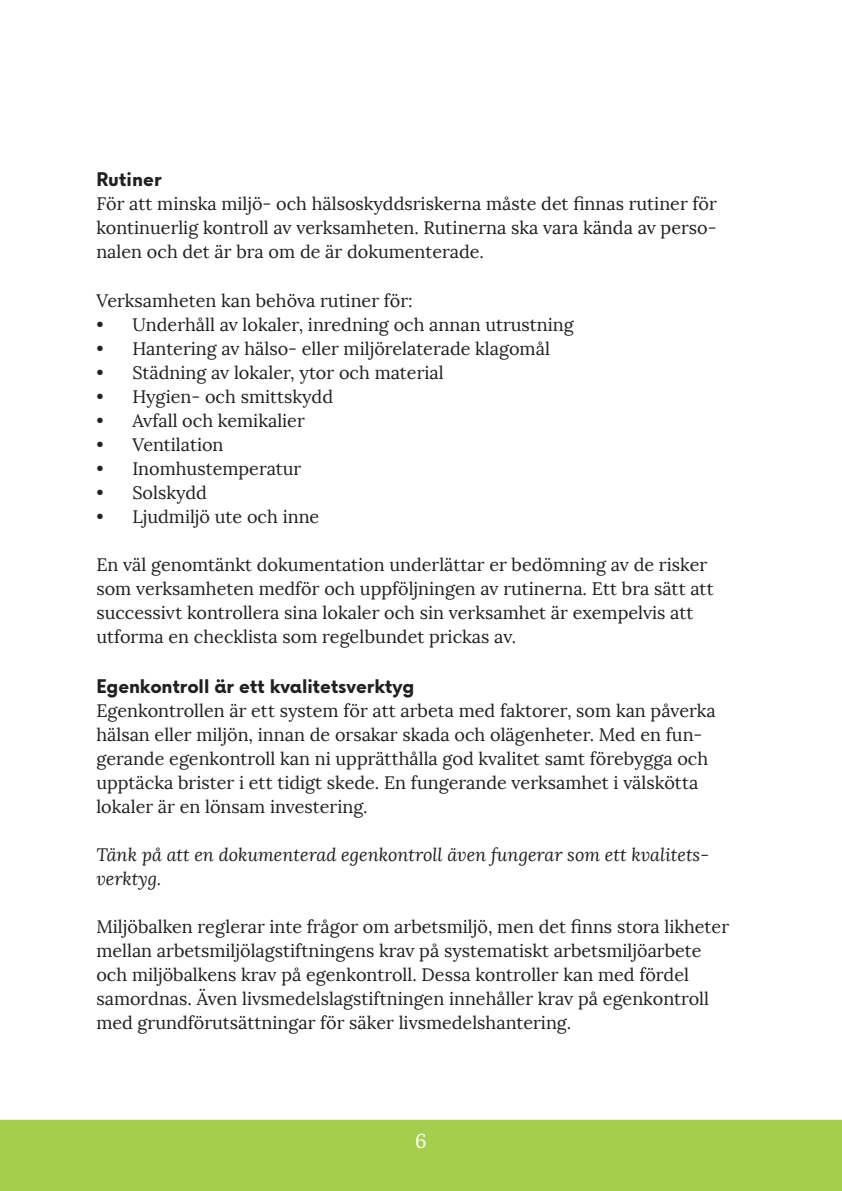
<style>
.page{position:relative;width:842px;height:1191px;background:#fff}
.page>*{position:absolute;margin:0;border:0;box-sizing:border-box;transform-origin:0 0}
.t1{font:20px "Lora";color:#fff}
.Brödtext{font:18px/24px "Lora";color:#231f20}
.Brödtext-2{font:italic 18px/24px "Lora";color:#231f20}
.Ingress{font:700 18px "Vaxjo Now";color:#231f20}
.mellanrubbe{font:700 18px "Vaxjo Now";letter-spacing:.005em;color:#231f20}
</style>
<div class="page">
<div style="left:0;top:872px;width:842px;height:319px;background:#a4ce4c"></div>
<div style="left:0;top:872px;width:842px;height:247px;background:#fff"></div>
<p class="mellanrubbe" style="left:96px;top:167px;width:67px">Rutiner</p>
<p class="Brödtext" style="left:96px;top:192px;width:622px;text-align:justify">För att minska miljö- och hälsoskyddsriskerna måste det finnas rutiner för kontinuerlig kontroll av verksamheten. Rutinerna ska vara kända av perso&shy;nalen och det är bra om de är dokumenterade.</p>
<p class="Brödtext" style="left:96px;top:288px;width:318px">Verksamheten kan behöva rutiner för:</p>
<p class="Brödtext" style="left:96px;top:312px;width:479px">• Underhåll av lokaler, inredning och annan utrustning</p>
<p class="Brödtext" style="left:96px;top:336px;width:455px">• Hantering av hälso- eller miljörelaterade klagomål</p>
<p class="Brödtext" style="left:96px;top:360px;width:349px">• Städning av lokaler, ytor och material</p>
<p class="Brödtext" style="left:96px;top:384px;width:238px">• Hygien- och smittskydd</p>
<p class="Brödtext" style="left:96px;top:408px;width:210px">• Avfall och kemikalier</p>
<p class="Brödtext" style="left:96px;top:432px;width:129px">• Ventilation</p>
<p class="Brödtext" style="left:96px;top:456px;width:206px">• Inomhustemperatur</p>
<p class="Brödtext" style="left:96px;top:480px;width:112px">• Solskydd</p>
<p class="Brödtext" style="left:96px;top:504px;width:224px">• Ljudmiljö ute och inne</p>
<p class="Brödtext" style="left:96px;top:552px;width:619px">En väl genomtänkt dokumentation underlättar er bedömning av de risker som verksamheten medför och uppföljningen av rutinerna. Ett bra sätt att successivt kontrollera sina lokaler och sin verksamhet är exempelvis att utforma en checklista som regelbundet prickas av.</p>
<p class="Ingress" style="left:96px;top:673px;width:319px">Egenkontroll är ett kvalitetsverktyg</p>
<p class="Brödtext" style="left:96px;top:698px;width:621px">Egenkontrollen är ett system för att arbeta med faktorer, som kan påverka hälsan eller miljön, innan de orsakar skada och olägenheter. Med en fun-</p>
<p class="Brödtext" style="left:96px;top:746px;width:613px">gerande egenkontroll kan ni upprätthålla god kvalitet samt förebygga och upptäcka brister i ett tidigt skede. En fungerande verksamhet i välskötta lokaler är en lönsam investering.</p>
<p class="Brödtext-2" style="left:96px;top:842px;width:614px">Tänk på att en dokumenterad egenkontroll även fungerar som ett kvalitets&shy;verktyg.</p>
<p class="Brödtext" style="left:96px;top:914px;width:634px">Miljöbalken reglerar inte frågor om arbetsmiljö, men det finns stora likheter mellan arbetsmiljölagstiftningens krav på systematiskt arbetsmiljöarbete och miljöbalkens krav på egenkontroll. Dessa kontroller kan med fördel samordnas. Även livsmedelslagstiftningen innehåller krav på egenkontroll med grundförutsättningar för säker livsmedelshantering.</p>
<p class="t1" style="left:415px;top:1128px;width:13px">6</p>
</div>
